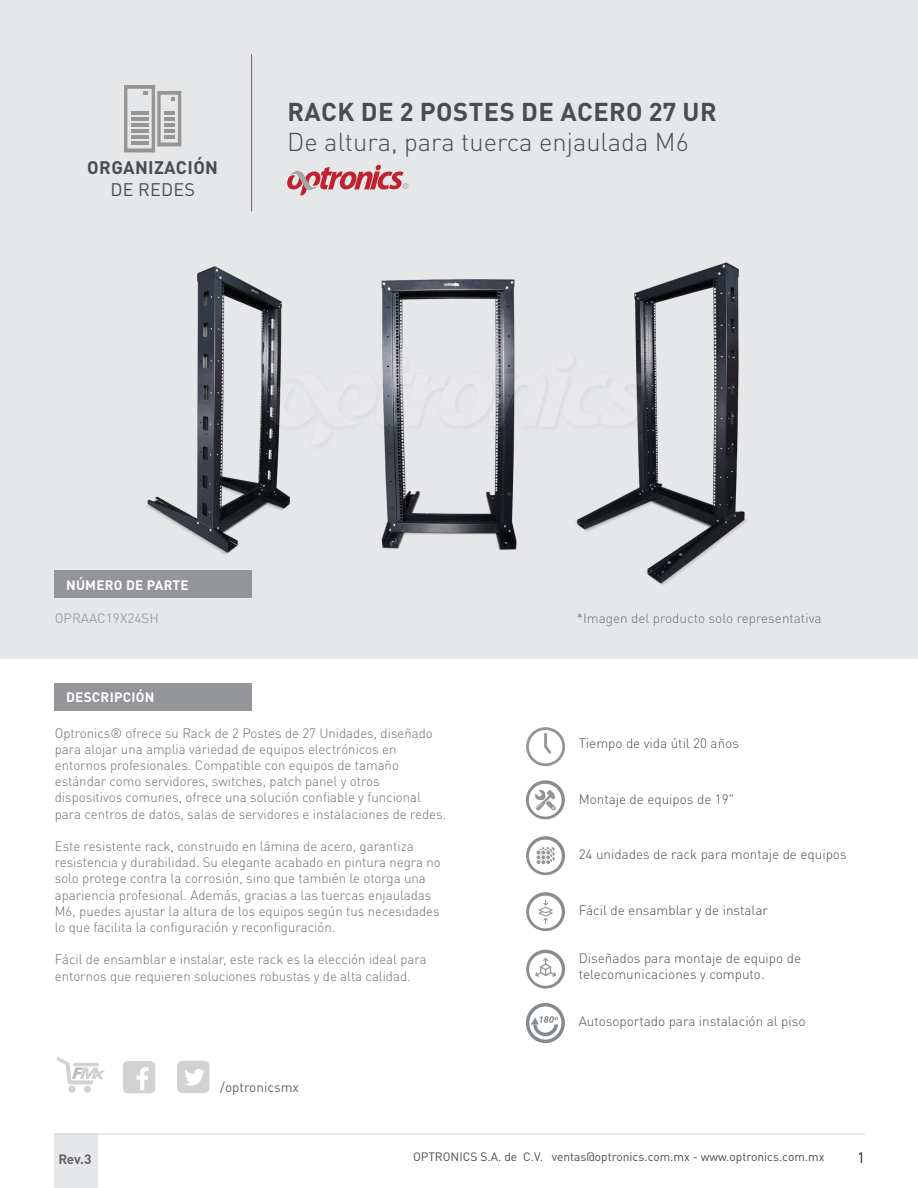
<style>
.page{position:relative;width:918px;height:1188px;background:#fff}
.page>*{position:absolute;margin:0;border:0;box-sizing:border-box;transform-origin:0 0}
.t1{font:300 25.5px "DIN Pro";color:#4b4c4d}
.t2{font:700 25.5px "DIN Pro";letter-spacing:.02em;color:#4b4c4d}
.t3{font:700 18px "DIN Pro";letter-spacing:.02em;color:#4b4c4d}
.t4{font:18px "DIN Pro";letter-spacing:.01em;color:#4b4c4d}
.t5{font:15px "DIN Pro";color:#231f20}
.t6{font:300 13.5px/16.2px "DIN Pro";color:#6c6d70}
.t7{font:300 13.5px/16.5px "DIN Pro";color:#4b4c4d}
.t8{font:700 13.5px "DIN Pro";letter-spacing:.02em;color:#fff}
.t9{font:13.5px "DIN Pro";color:#9d9fa2}
.t10{font:13.5px "DIN Pro";color:#636366}
.t11{font:700 13.5px "DIN Pro";color:#636366}
.t12{font:12px "DIN Pro";color:#4b4c4d}
</style>
<div class="page">
<div style="left:1px;top:0;width:917px;height:658px;background:#e6e7e9"></div>
<div style="left:54px;top:1134px;width:44px;height:54px;background:#e6e7e9"></div>
<hr style="left:55px;top:1134px;width:810px;height:1px;background:#d1d2d4">
<hr style="left:251px;top:54px;width:1px;height:157px;background:#636366">
<svg style="left:287px;top:165px;width:121px;height:30px"></svg>
<svg style="left:124px;top:85px;width:57px;height:68px"></svg>
<img style="left:381px;top:279px;width:136px;height:272px">
<img style="left:575px;top:262px;width:172px;height:323px">
<img style="left:146px;top:266px;width:145px;height:289px">
<svg style="left:526px;top:1003px;width:39px;height:40px"></svg>
<svg style="left:526px;top:950px;width:39px;height:39px"></svg>
<svg style="left:526px;top:892px;width:39px;height:39px"></svg>
<svg style="left:526px;top:836px;width:39px;height:39px"></svg>
<svg style="left:526px;top:780px;width:39px;height:39px"></svg>
<div style="left:54px;top:570px;width:198px;height:28px;background:#939598"></div>
<div style="left:68px;top:1086px;width:8px;height:7px;background:#d1d2d4;border-radius:50%"></div>
<div style="left:84px;top:1086px;width:7px;height:7px;background:#d1d2d4;border-radius:50%"></div>
<svg style="left:56px;top:1057px;width:49px;height:27px"></svg>
<div style="left:123px;top:1061px;width:32px;height:32px;background:#d1d2d4;border-radius:5px"></div>
<svg style="left:137px;top:1067px;width:11px;height:23px"></svg>
<div style="left:177px;top:1061px;width:32px;height:32px;background:#d1d2d4;border-radius:5px"></div>
<svg style="left:185px;top:1069px;width:20px;height:17px"></svg>
<svg style="left:526px;top:727px;width:39px;height:39px"></svg>
<div style="left:54px;top:683px;width:197px;height:28px;background:#939598"></div>
<img style="left:263px;top:346px;width:392px;height:108px">
<svg style="left:268px;top:352px;width:378px;height:93px"></svg>
<h2 class="t3" style="left:87px;top:153px;width:132px">ORGANIZACIÓN</h2>
<h2 class="t4" style="left:110px;top:177px;width:86px">DE REDES</h2>
<h1 class="t2" style="left:287px;top:90px;width:431px">RACK DE 2 POSTES DE ACERO 27 UR</h1>
<h1 class="t1" style="left:287px;top:122px;width:403px">De altura, para tuerca enjaulada M6</h1>
<p class="t8" style="left:66px;top:574px;width:124px">NÚMERO DE PARTE</p>
<p class="t9" style="left:55px;top:609px;width:106px">OPRAAC19X24SH</p>
<p class="t8" style="left:66px;top:686px;width:90px">DESCRIPCIÓN</p>
<p class="t6" style="left:577px;top:609px;width:246px">*Imagen del producto solo representativa</p>
<p class="t6" style="left:55px;top:723px;width:393px">Optronics® ofrece su Rack de 2 Postes de 27 Unidades, diseñado para alojar una amplia variedad de equipos electrónicos en entornos profesionales. Compatible con equipos de tamaño estándar como servidores, switches, patch panel y otros dispositivos comunes, ofrece una solución confiable y funcional para centros de datos, salas de servidores e instalaciones de redes.</p>
<p class="t6" style="left:55px;top:837px;width:388px">Este resistente rack, construido en lámina de acero, garantiza resistencia y durabilidad. Su elegante acabado en pintura negra no solo protege contra la corrosión, sino que también le otorga una apariencia profesional. Además, gracias a las tuercas enjauladas M6, puedes ajustar la altura de los equipos según tus necesidades lo que facilita la configuración y reconfiguración.</p>
<p class="t6" style="left:55px;top:950px;width:373px">Fácil de ensamblar e instalar, este rack es la elección ideal para entornos que requieren soluciones robustas y de alta calidad.</p>
<p class="t10" style="left:220px;top:1078px;width:80px">/optronicsmx</p>
<p class="t7" style="left:579px;top:734px;width:162px">Tiempo de vida útil 20 años</p>
<p class="t7" style="left:579px;top:789px;width:157px">Montaje de equipos de 19"</p>
<p class="t7" style="left:579px;top:845px;width:270px">24 unidades de rack para montaje de equipos</p>
<p class="t7" style="left:579px;top:900px;width:191px">Fácil de ensamblar y de instalar</p>
<p class="t7" style="left:579px;top:948px;width:224px">Diseñados para montaje de equipo de telecomunicaciones y computo.</p>
<p class="t7" style="left:579px;top:1011px;width:228px">Autosoportado para instalación al piso</p>
<p class="t11" style="left:58px;top:1148px;width:34px">Rev.3</p>
<p class="t12" style="left:413px;top:1149px;width:413px">OPTRONICS S.A. de C.V. ventas@optronics.com.mx - www.optronics.com.mx</p>
<p class="t5" style="left:857px;top:1148px;width:9px">1</p>
</div>
